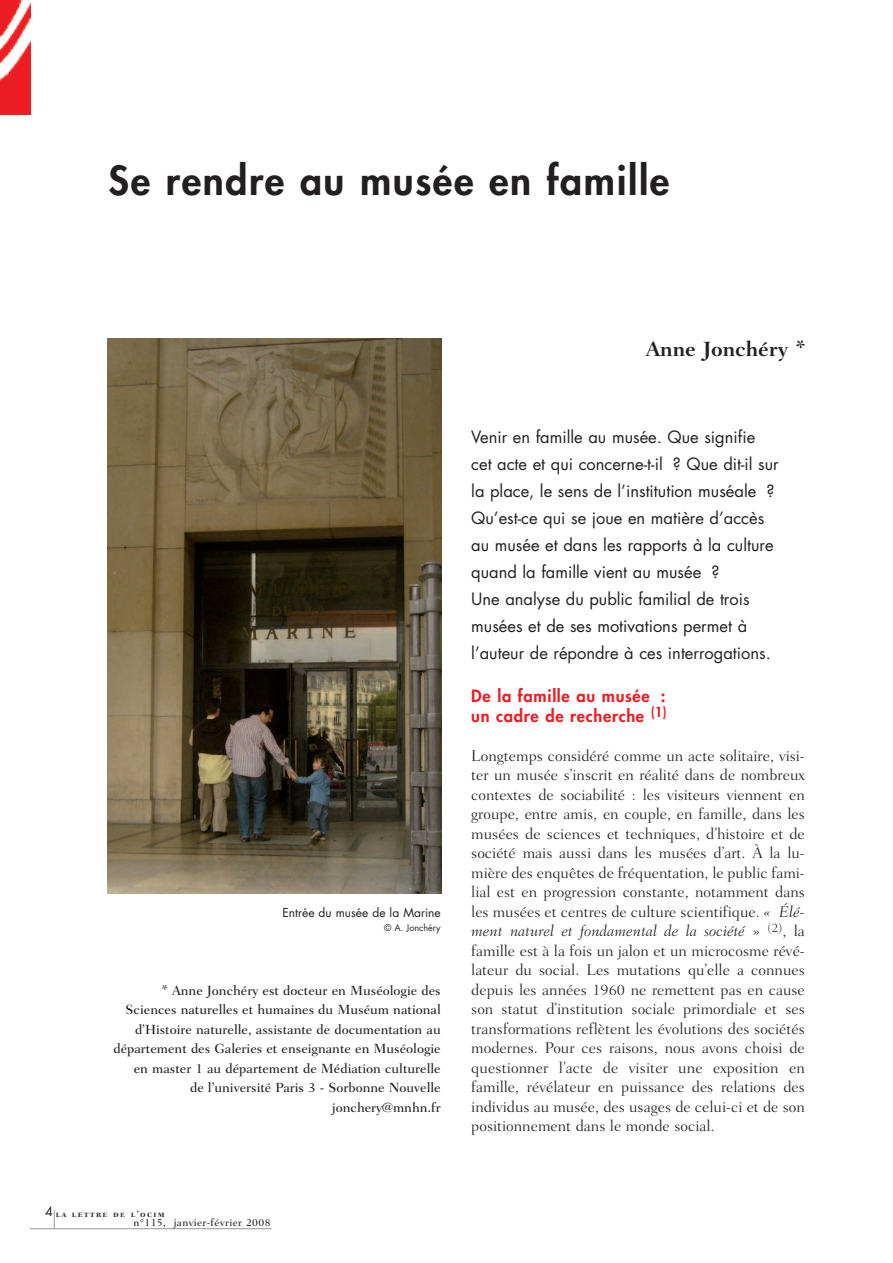
<style>
.page{position:relative;width:893px;height:1263px;background:#fff}
.page>*{position:absolute;margin:0;border:0;box-sizing:border-box;transform-origin:0 0}
.t1{font:800 39px "Futura";letter-spacing:.04em;color:#231f20}
.t2{font:700 21px "Fairfield LH";color:#231f20}
.t3{font:16.5px/27px "Futura";color:#231f20}
.t4{font:800 16.5px/19.5px "Futura";letter-spacing:.04em;color:#ee1d23}
.t5{font:300 15.75px/19.5px "Fairfield LH";color:#231f20;text-align:justify}
.t6{font:500 13.5px/19.5px "Fairfield LH";color:#231f20;text-align:right}
.t7{font:12px "Futura";color:#231f20}
.t8{font:500 10.5px "Fairfield LH";letter-spacing:.04em;color:#231f20}
.t9{font:9px "Fairfield LH Bold SC";letter-spacing:.15em;color:#231f20}
.t10{font:9px "Futura";color:#231f20}
.s1{font-family:"Futura";font-size:12.75px}
.s2{font-style:italic}
</style>
<div class="page">
<svg style="left:54px;top:1210px;width:1px;height:18px"></svg>
<hr style="left:30px;top:1228px;width:242px;height:1px;background:#939598">
<img style="left:0;top:0;width:30px;height:114px">
<img style="left:107px;top:339px;width:335px;height:555px">
<h1 class="t1" style="left:109px;top:162px;width:562px">Se rendre au musée en famille</h1>
<p class="t7" style="left:282px;top:907px;width:160px">Entrée du musée de la Marine</p>
<p class="t10" style="left:384px;top:923px;width:58px">© A. Jonchéry</p>
<p class="t6" style="left:113px;top:981px;width:329px">* Anne Jonchéry est docteur en Muséologie des Sciences naturelles et humaines du Muséum national d’Histoire naturelle, assistante de documentation au département des Galeries et enseignante en Muséologie en master 1 au département de Médiation culturelle<br>de l’université Paris 3 - Sorbonne Nouvelle jonchery@mnhn.fr</p>
<p class="t9" style="left:45px;top:1210px;width:121px"><span class="s1">4</span> la lettre de l’ocim</p>
<p class="t8" style="left:133px;top:1218px;width:139px">n°115, janvier-février 2008</p>
<h2 class="t2" style="left:646px;top:340px;width:162px">Anne Jonchéry *</h2>
<p class="t3" style="left:471px;top:425px;width:309px">Venir en famille au musée. Que signifie cet acte et qui concerne-t-il ? Que dit-il sur la place, le sens de l’institution muséale ?<br>Qu’est-ce qui se joue en matière d’accès au musée et dans les rapports à la culture quand la famille vient au musée ?<br>Une analyse du public familial de trois musées et de ses motivations permet à l’auteur de répondre à ces interrogations.</p>
<p class="t4" style="left:471px;top:687px;width:197px">De la famille au musée : un cadre de recherche <sup>(1)</sup></p>
<p class="t5" style="left:471px;top:747px;width:335px">Longtemps considéré comme un acte solitaire, visi&shy;ter un musée s’inscrit en réalité dans de nombreux contextes de sociabilité : les visiteurs viennent en groupe, entre amis, en couple, en famille, dans les musées de sciences et techniques, d’histoire et de société mais aussi dans les musées d’art. À la lu&shy;mière des enquêtes de fréquentation, le public fami&shy;lial est en progression constante, notamment dans les musées et centres de culture scientifique. <span class="s2">« Élé&shy;ment naturel et fondamental de la société »</span> <sup>(2)</sup>, la famille est à la fois un jalon et un microcosme révé&shy;lateur du social. Les mutations qu’elle a connues depuis les années 1960 ne remettent pas en cause son statut d’institution sociale primordiale et ses transformations reflètent les évolutions des sociétés modernes. Pour ces raisons, nous avons choisi de questionner l’acte de visiter une exposition en famille, révélateur en puissance des relations des individus au musée, des usages de celui-ci et de son positionnement dans le monde social.</p>
</div>
